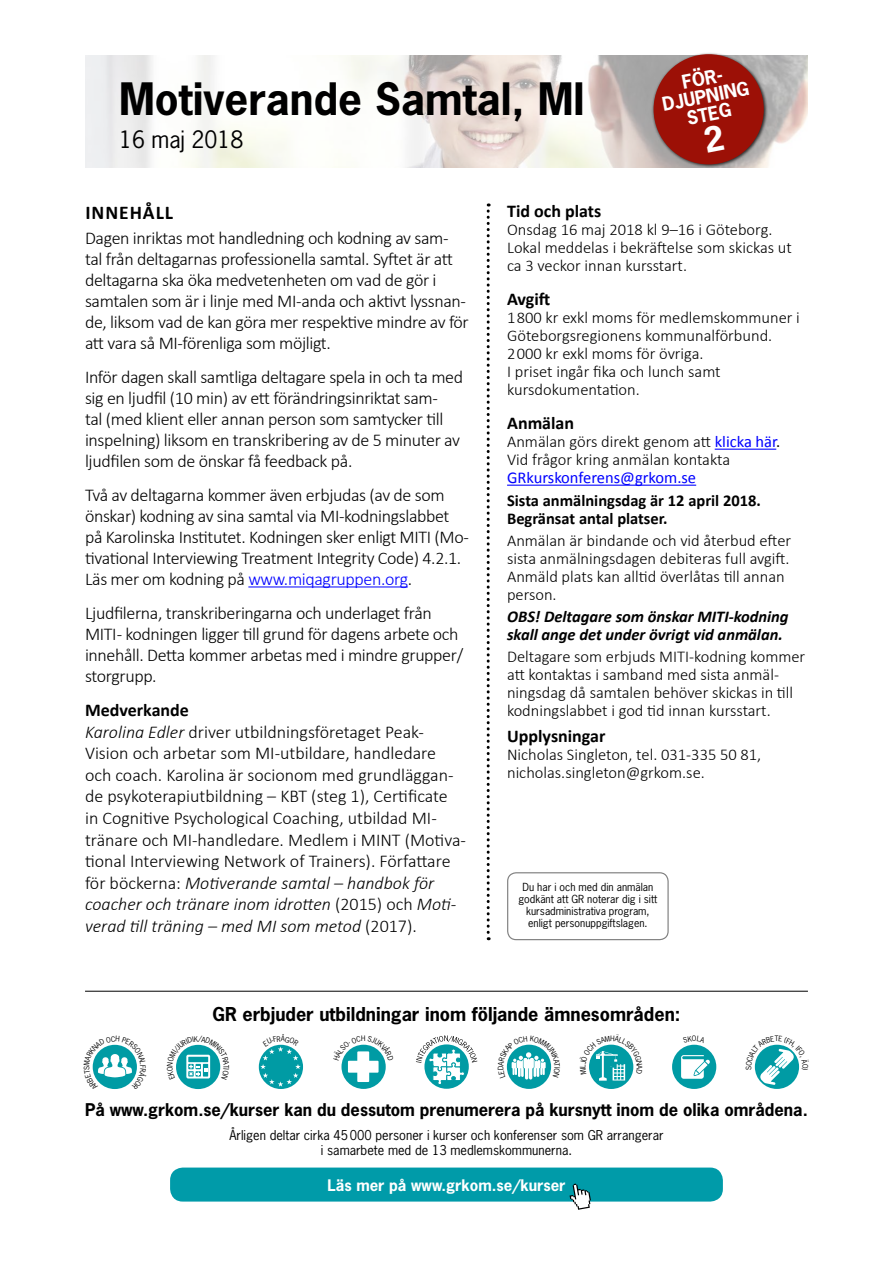
<style>
.page{position:relative;width:893px;height:1263px;background:#fff}
.page>*{position:absolute;margin:0;border:0;box-sizing:border-box;transform-origin:0 0}
.t1{font:700 42px "News Gothic";color:#000}
.t2{font:22.5px "News Gothic";color:#000}
.t3{font:700 19.5px "Calibri";letter-spacing:.05em;color:#000}
.t4{font:300 18px/21px "Calibri";letter-spacing:-.02em;color:#000}
.t5{font:300 18px/21.6px "Calibri";color:#000}
.t6{font:700 18px "News Gothic";color:#000}
.t7{font:700 18px "Calibri";color:#000}
.t8{font:700 18px/18px "News Gothic";color:#fff;text-align:center}
.t9{font:300 16.5px/18px "Calibri";color:#000}
.t10{font:700 16.5px "News Gothic";color:#000}
.t11{font:italic 700 16.5px/18px "Calibri";color:#000}
.t12{font:700 16.5px/18px "Calibri";color:#000}
.t13{font:16.5px "Calibri";color:#00f}
.t14{font:700 15px "News Gothic";color:#fff}
.t15{font:12.75px/15px "News Gothic";color:#000;text-align:center}
.t16{font:10.5px/12px "News Gothic";color:#000;text-align:center}
.s1{color:#00f}
.s2{font-weight:700}
.s3{font-style:italic}
.s4{font-weight:400;color:#00f}
.s5{font-weight:400}
</style>
<div class="page">
<svg style="left:487px;top:203px;width:3px;height:737px"></svg>
<hr style="left:715px;top:449px;width:61px;height:1px;background:#00f">
<hr style="left:507px;top:485px;width:189px;height:1px;background:#00f">
<div style="left:507px;top:872px;width:162px;height:68px;border:1px solid #000;border-radius:9px"></div>
<img style="left:85px;top:55px;width:723px;height:113px">
<hr style="left:85px;top:991px;width:723px;height:1px;background:#000">
<div style="left:170px;top:1167px;width:553px;height:34px;background:#009ba9;border-radius:13px"></div>
<svg style="left:570px;top:1183px;width:21px;height:27px"></svg>
<div style="left:176px;top:1045px;width:44px;height:44px;background:#009ba4;border-radius:50%"></div>
<div style="left:589px;top:1045px;width:44px;height:44px;background:#009ba4;border-radius:50%"></div>
<div style="left:259px;top:1045px;width:44px;height:44px;background:#009ba4;border-radius:50%"></div>
<div style="left:341px;top:1045px;width:45px;height:44px;background:#009ba4;border-radius:50%"></div>
<div style="left:507px;top:1045px;width:44px;height:44px;background:#009ba4;border-radius:50%"></div>
<div style="left:755px;top:1045px;width:44px;height:44px;background:#009ba4;border-radius:50%"></div>
<div style="left:672px;top:1045px;width:44px;height:44px;background:#009ba4;border-radius:50%"></div>
<svg style="left:681px;top:1055px;width:29px;height:24px"></svg>
<svg style="left:424px;top:1044px;width:45px;height:45px"></svg>
<svg style="left:416px;top:1035px;width:61px;height:50px"></svg>
<div style="left:651px;top:52px;width:117px;height:117px;background:#000;opacity:.75"></div>
<div style="left:654px;top:54px;width:110px;height:110px;background:#9c1006;border-radius:50%"></div>
<hr style="left:248px;top:586px;width:160px;height:1px;background:#00f">
<svg style="left:176px;top:1044px;width:45px;height:36px"></svg>
<svg style="left:589px;top:1044px;width:45px;height:37px"></svg>
<svg style="left:92px;top:1044px;width:45px;height:45px"></svg>
<svg style="left:260px;top:1044px;width:41px;height:43px"></svg>
<svg style="left:341px;top:1044px;width:45px;height:38px"></svg>
<svg style="left:506px;top:1044px;width:46px;height:35px"></svg>
<svg style="left:754px;top:1044px;width:46px;height:41px"></svg>
<h1 class="t1" style="left:119px;top:71px;width:467px">Motiverande Samtal, MI</h1>
<p class="t2" style="left:119px;top:125px;width:126px">16 maj 2018</p>
<p class="t8" style="left:657px;top:78px;width:89px;rotate:-11deg">FÖR-<br>DJUPNING<br>STEG</p>
<p class="t3" style="left:85px;top:200px;width:89px">INNEHÅLL</p>
<p class="t4" style="left:85px;top:227px;width:385px">Dagen inriktas mot handledning och kodning av sam&shy;tal från deltagarnas professionella samtal. Syftet är att deltagarna ska öka medvetenheten om vad de gör i samtalen som är i linje med MI-anda och aktivt lyssnan&shy;de, liksom vad de kan göra mer respektive mindre av för att vara så MI-förenliga som möjligt.</p>
<p class="t4" style="left:85px;top:366px;width:380px">Inför dagen skall samtliga deltagare spela in och ta med sig en ljudfil (10 min) av ett förändringsinriktat sam-<br>tal (med klient eller annan person som samtycker till inspelning) liksom en transkribering av de 5 minuter av ljudfilen som de önskar få feedback på.</p>
<p class="t4" style="left:85px;top:484px;width:385px">Två av deltagarna kommer även erbjudas (av de som önskar) kodning av sina samtal via MI-kodningslabbet på Karolinska Institutet. Kodningen sker enligt MITI (Mo&shy;tivational Interviewing Treatment Integrity Code) 4.2.1.<br>Läs mer om kodning på <span class="s1">www.miqagruppen.org</span>.</p>
<p class="t4" style="left:85px;top:602px;width:380px">Ljudfilerna, transkriberingarna och underlaget från MITI - kodningen ligger till grund för dagens arbete och innehåll. Detta kommer arbetas med i mindre grupper/ storgrupp.</p>
<p class="t5" style="left:85px;top:699px;width:382px"><span class="s2">Medverkande<br></span><span class="s3">Karolina Edler</span> driver utbildningsföretaget Peak-Vision och arbetar som MI-utbildare, handledare och coach. Karolina är socionom med grundläggan&shy;de psykoterapiutbildning – KBT (steg 1), Certificate<br>in Cognitive Psychological Coaching, utbildad MI&shy;tränare och MI-handledare. Medlem i MINT (Motiva&shy;tional Interviewing Network of Trainers). Författare för böckerna: <span class="s3">Motiverande samtal – handbok för coacher och tränare inom idrotten</span> (2015) och <span class="s3">Moti&shy;verad till träning – med MI som metod</span> (2017).</p>
<p class="t7" style="left:507px;top:199px;width:96px">Tid och plats</p>
<p class="t9" style="left:507px;top:220px;width:286px">Onsdag 16 maj 2018 kl 9–16 i Göteborg.<br>Lokal meddelas i bekräftelse som skickas ut ca 3 veckor innan kursstart.</p>
<p class="t7" style="left:507px;top:287px;width:45px">Avgift</p>
<p class="t9" style="left:507px;top:308px;width:294px">1 800 kr exkl moms för medlemskommuner i<br>Göteborgsregionens kommunalförbund.<br>2 000 kr exkl moms för övriga.<br>I priset ingår fika och lunch samt kursdokumentation.</p>
<p class="t7" style="left:507px;top:412px;width:69px">Anmälan</p>
<p class="t9" style="left:507px;top:433px;width:275px">Anmälan görs direkt genom att <span class="s4">klicka här</span><span class="s5">.<br></span>Vid frågor kring anmälan kontakta</p>
<p class="t13" style="left:507px;top:467px;width:191px">GRkurskonferens@grkom.se</p>
<p class="t12" style="left:507px;top:491px;width:255px">Sista anmälningsdag är 12 april 2018.<br>Begränsat antal platser.</p>
<p class="t9" style="left:507px;top:531px;width:286px">Anmälan är bindande och vid återbud efter sista anmälningsdagen debiteras full avgift.<br>Anmäld plats kan alltid överlåtas till annan person.</p>
<p class="t11" style="left:507px;top:607px;width:283px">OBS! Deltagare som önskar MITI-kodning skall ange det under övrigt vid anmälan.</p>
<p class="t9" style="left:507px;top:648px;width:300px">Deltagare som erbjuds MITI-kodning kommer att kontaktas i samband med sista anmäl&shy;ningsdag då samtalen behöver skickas in till kodningslabbet i god tid innan kursstart.</p>
<p class="t7" style="left:507px;top:725px;width:100px">Upplysningar</p>
<p class="t9" style="left:507px;top:745px;width:256px">Nicholas Singleton, tel. 031-335 50 81, nicholas.singleton@grkom.se.</p>
<p class="t16" style="left:518px;top:880px;width:141px">Du har i och med din anmälan godkänt att GR noterar dig i sitt kursadministrativa program, enligt personuppgiftslagen.</p>
<p class="t6" style="left:213px;top:1002px;width:469px">GR erbjuder utbildningar inom följande ämnesområden:</p>
<p class="t10" style="left:85px;top:1099px;width:724px">På www.grkom.se/kurser kan du dessutom prenumerera på kursnytt inom de olika områdena.</p>
<p class="t15" style="left:229px;top:1127px;width:436px">Årligen deltar cirka 45000 personer i kurser och konferenser som GR arrangerar i samarbete med de 13 medlemskommunerna.</p>
<p class="t14" style="left:327px;top:1175px;width:240px">Läs mer på www.grkom.se/kurser</p>
</div>
